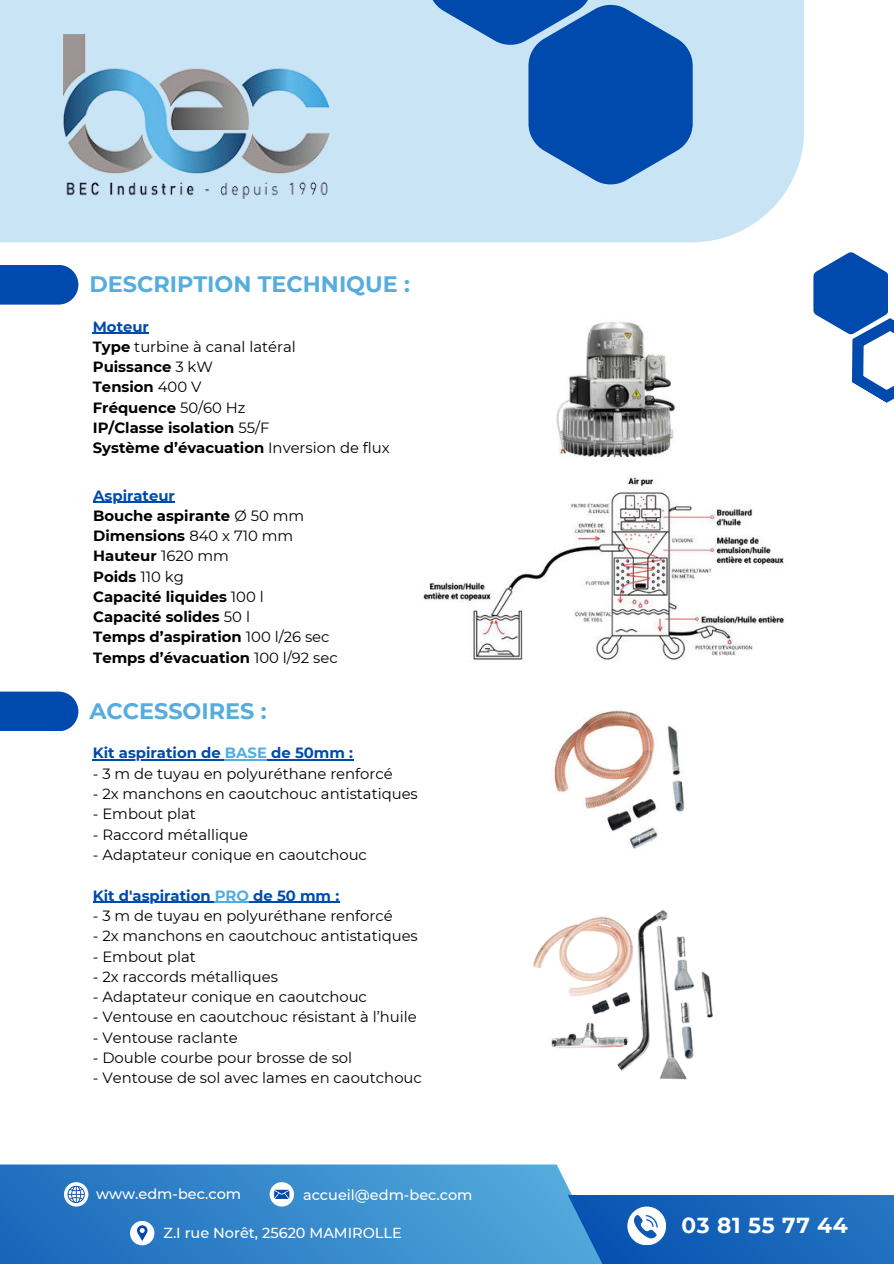
<style>
.page{position:relative;width:894px;height:1264px;background:#fff}
.page>*{position:absolute;margin:0;border:0;box-sizing:border-box;transform-origin:0 0}
.t1{font:700 22.35px "Montserrat";color:#56addd}
.t2{font:700 21.75px "Montserrat";letter-spacing:.03em;color:#fff}
.t3{font:14.85px "Montserrat";color:#000}
.t4{font:700 14.85px/20.2px "Montserrat";color:#000}
.t5{font:700 14.85px "Montserrat";color:#004aad}
.t6{font:500 14.55px "Montserrat";color:#fff}
.s1{color:#004aad}
.s2{font-weight:400}
.s3{color:#56addd}
</style>
<div class="page">
<div style="left:0;top:265px;width:78px;height:39px;background:#004aad"></div>
<div style="left:0;top:691px;width:78px;height:40px;background:#004aad"></div>
<div style="left:0;top:0;width:803px;height:242px;background:#c9e4f4"></div>
<svg style="left:432px;top:0;width:156px;height:45px;fill:#004aad"></svg>
<img style="left:64px;top:35px;width:265px;height:163px">
<img style="left:556px;top:321px;width:120px;height:136px">
<img style="left:552px;top:710px;width:133px;height:139px">
<img style="left:533px;top:910px;width:178px;height:170px">
<img style="left:423px;top:477px;width:361px;height:184px">
<hr style="left:93px;top:333px;width:56px;height:1px;background:#004aad">
<hr style="left:93px;top:501px;width:82px;height:2px;background:#004aad">
<hr style="left:93px;top:759px;width:132px;height:1px;background:#004aad">
<hr style="left:225px;top:759px;width:42px;height:1px;background:#56addd">
<hr style="left:267px;top:759px;width:86px;height:1px;background:#004aad">
<hr style="left:93px;top:901px;width:122px;height:2px;background:#004aad">
<hr style="left:215px;top:901px;width:34px;height:2px;background:#56addd">
<hr style="left:249px;top:901px;width:90px;height:2px;background:#004aad">
<svg style="left:528px;top:3px;width:164px;height:182px"></svg>
<svg style="left:813px;top:252px;width:80px;height:151px"></svg>
<svg style="left:0;top:1164px;width:572px;height:99px;background:#3586ca"></svg>
<svg style="left:64px;top:1182px;width:24px;height:24px"></svg>
<svg style="left:130px;top:1220px;width:24px;height:25px"></svg>
<svg style="left:269px;top:1182px;width:25px;height:24px"></svg>
<svg style="left:441px;top:1195px;width:452px;height:68px;background:#2d7bc4"></svg>
<h1 class="t1" style="left:89px;top:268px;width:322px">DESCRIPTION TECHNIQUE :</h1>
<p class="t4" style="left:93px;top:315px;width:298px"><span class="s1">Moteur<br></span>Type <span class="s2">turbine à canal latéral<br></span>Puissance <span class="s2">3 kW<br></span>Tension <span class="s2">400 V<br></span>Fréquence <span class="s2">50/60 Hz<br></span>IP/Classe isolation <span class="s2">55/F<br></span>Système d’évacuation <span class="s2">Inversion de flux</span></p>
<p class="t4" style="left:93px;top:484px;width:246px"><span class="s1">Aspirateur<br></span>Bouche aspirante <span class="s2">Ø 50 mm<br></span>Dimensions <span class="s2">840 x 710 mm<br></span>Hauteur <span class="s2">1620 mm<br></span>Poids <span class="s2">110 kg<br></span>Capacité liquides <span class="s2">100 l<br></span>Capacité solides <span class="s2">50 l<br></span>Temps d’aspiration <span class="s2">100 l/26 sec<br></span>Temps d’évacuation <span class="s2">100 l/92 sec</span></p>
<h1 class="t1" style="left:89px;top:694px;width:179px">ACCESSOIRES :</h1>
<p class="t5" style="left:93px;top:742px;width:261px">Kit aspiration de <span class="s3">BASE</span> de 50mm :</p>
<p class="t3" style="left:93px;top:763px;width:301px">- 3 m de tuyau en polyuréthane renforcé</p>
<p class="t3" style="left:93px;top:783px;width:326px">- 2x manchons en caoutchouc antistatiques</p>
<p class="t3" style="left:93px;top:803px;width:105px">- Embout plat</p>
<p class="t3" style="left:93px;top:824px;width:157px">- Raccord métallique</p>
<p class="t3" style="left:93px;top:844px;width:275px">- Adaptateur conique en caoutchouc</p>
<p class="t5" style="left:93px;top:884px;width:248px">Kit d'aspiration <span class="s3">PRO</span> de 50 mm :</p>
<p class="t3" style="left:93px;top:905px;width:301px">- 3 m de tuyau en polyuréthane renforcé</p>
<p class="t3" style="left:93px;top:925px;width:326px">- 2x manchons en caoutchouc antistatiques</p>
<p class="t3" style="left:93px;top:946px;width:105px">- Embout plat</p>
<p class="t3" style="left:93px;top:966px;width:186px">- 2x raccords métalliques</p>
<p class="t3" style="left:93px;top:986px;width:275px">- Adaptateur conique en caoutchouc</p>
<p class="t3" style="left:93px;top:1006px;width:325px">- Ventouse en caoutchouc résistant à l’huile</p>
<p class="t3" style="left:93px;top:1027px;width:146px">- Ventouse raclante</p>
<p class="t3" style="left:93px;top:1047px;width:261px">- Double courbe pour brosse de sol</p>
<p class="t3" style="left:93px;top:1067px;width:330px">- Ventouse de sol avec lames en caoutchouc</p>
<p class="t6" style="left:96px;top:1183px;width:146px">www.edm-bec.com</p>
<p class="t6" style="left:163px;top:1223px;width:240px">Z.I rue Norêt, 25620 MAMIROLLE</p>
<p class="t6" style="left:303px;top:1184px;width:171px">accueil@edm-bec.com</p>
<h2 class="t2" style="left:681px;top:1209px;width:168px">03 81 55 77 44</h2>
</div>
